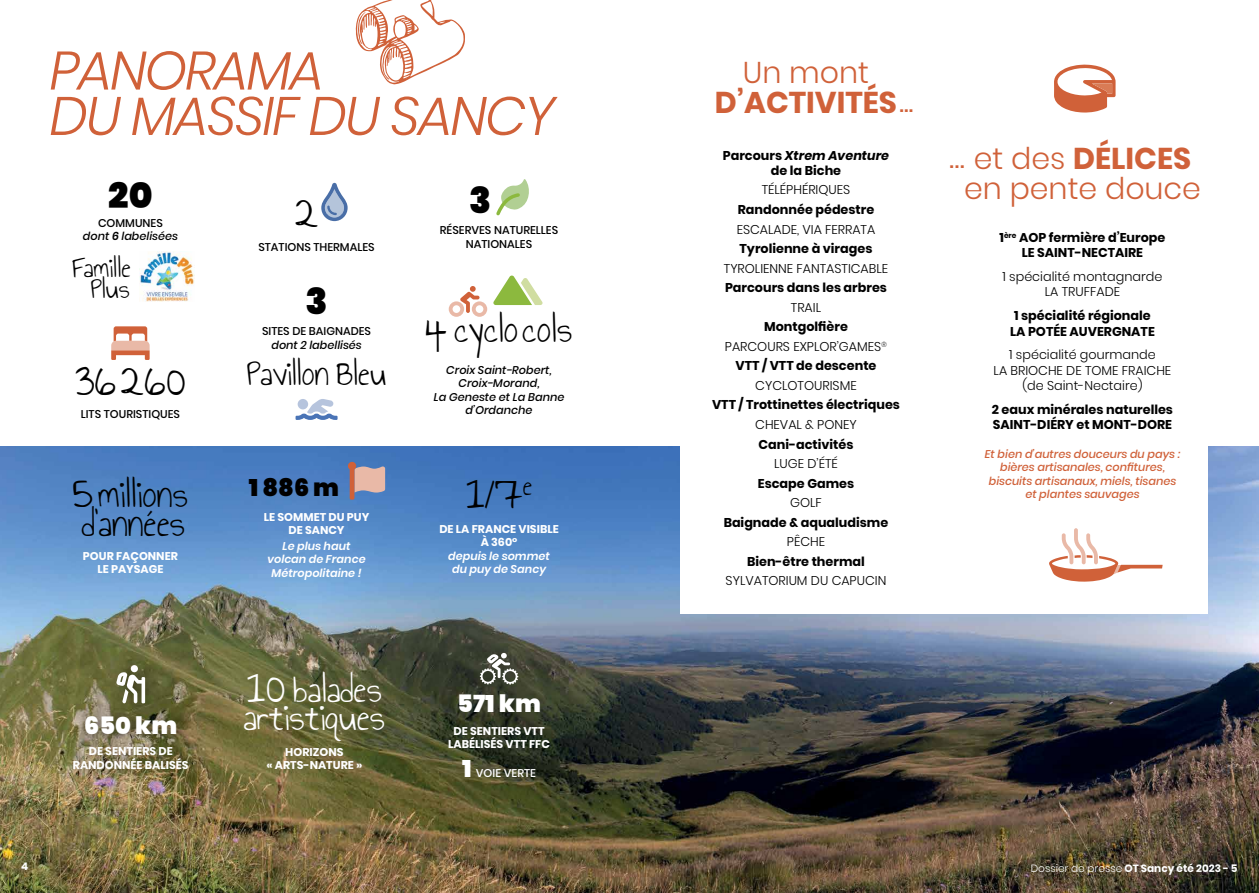
<style>
.page{position:relative;width:1259px;height:893px;background:#fff}
.page>*{position:absolute;margin:0;border:0;box-sizing:border-box;transform-origin:0 0}
.t1{font:italic 300 54px/45.5px "Poppins";letter-spacing:-.04em;color:#d06139}
.t2{font:37.5px "Annie Use Your Telescope";color:#000}
.t3{font:900 36px "Poppins";color:#000}
.t4{font:30px/29px "Annie Use Your Telescope";color:#000;text-align:center}
.t5{font:300 30px/30px "Poppins";color:#d06139;text-align:center}
.t6{font:700 30px/30px "Poppins";color:#d06139;text-align:center}
.t7{font:30px/27.6px "Annie Use Your Telescope";color:#fff}
.t8{font:27px "Annie Use Your Telescope";color:#000}
.t9{font:900 24px "Poppins";color:#fff}
.t10{font:900 24px "Poppins";color:#000}
.t11{font:21.6px/21.5px "Annie Use Your Telescope";color:#000;text-align:right}
.t12{font:700 12.75px/15.3px "Poppins";color:#000;text-align:center}
.t13{font:300 12.75px/15.3px "Poppins";color:#000;text-align:center}
.t14{font:700 11.25px/13.5px "Poppins";color:#fff;text-align:center}
.t15{font:italic 500 11.25px/13.5px "Poppins";color:#d06139;text-align:center}
.t16{font:italic 500 11.25px/13.5px "Poppins";color:#000;text-align:center}
.t17{font:500 11.25px/13.5px "Poppins";color:#000;text-align:center}
.t18{font:italic 600 11.25px/13.5px "Poppins";color:#fff;text-align:center}
.t19{font:500 11.25px "Poppins";color:#fff}
.t20{font:700 10.5px "Poppins";color:#fff}
.s1{font-style:normal}
.s2{font-weight:600}
.s3{font-size:37.5px}
.s4{font-weight:900;font-size:24px}
.s5{font-weight:300}
.s6{font-style:italic}
.s7{font-weight:700}
</style>
<div class="page">
<img style="left:0;top:446px;width:1259px;height:447px">
<div style="left:680px;top:407px;width:528px;height:207px;background:#fff"></div>
<svg style="left:356px;top:0;width:109px;height:84px"></svg>
<svg style="left:1054px;top:65px;width:61px;height:48px"></svg>
<svg style="left:1049px;top:528px;width:113px;height:54px"></svg>
<svg style="left:347px;top:461px;width:38px;height:39px"></svg>
<div style="left:62px;top:654px;width:142px;height:131px;background:#000;opacity:.5"></div>
<svg style="left:116px;top:665px;width:29px;height:38px"></svg>
<svg style="left:480px;top:653px;width:38px;height:32px"></svg>
<svg style="left:111px;top:326px;width:39px;height:34px"></svg>
<svg style="left:449px;top:286px;width:38px;height:31px"></svg>
<svg style="left:321px;top:183px;width:27px;height:38px"></svg>
<svg style="left:496px;top:179px;width:33px;height:37px"></svg>
<svg style="left:295px;top:399px;width:42px;height:21px"></svg>
<svg style="left:493px;top:275px;width:50px;height:30px"></svg>
<img style="left:139px;top:251px;width:55px;height:50px">
<h1 class="t1" style="left:50px;top:48px;width:507px">PANORAMA<br>DU MASSIF DU SANCY</h1>
<h3 class="t3" style="left:108px;top:174px;width:46px">20</h3>
<p class="t16" style="left:83px;top:216px;width:96px"><span class="s1">COMMUNES<br></span>dont <span class="s2">6</span> labelisées</p>
<h3 class="t11" style="left:72px;top:258px;width:60px">Famille<br>Plus</h3>
<h2 class="t2" style="left:75px;top:360px;width:113px">36260</h2>
<p class="t17" style="left:81px;top:407px;width:101px">LITS TOURISTIQUES</p>
<h3 class="t4" style="left:73px;top:482px;width:117px"><span class="s3">5</span> millions d’années</h3>
<p class="t14" style="left:83px;top:549px;width:96px">POUR FAÇONNER<br>LE PAYSAGE</p>
<h3 class="t9" style="left:84px;top:712px;width:95px">650 km</h3>
<p class="t14" style="left:73px;top:744px;width:117px">DE SENTIERS DE<br>RANDONNÉE BALISÉS</p>
<h2 class="t2" style="left:295px;top:192px;width:25px">2</h2>
<p class="t17" style="left:258px;top:240px;width:118px">STATIONS THERMALES</p>
<h3 class="t3" style="left:469px;top:179px;width:24px">3</h3>
<p class="t17" style="left:440px;top:224px;width:120px">RÉSERVES NATURELLES<br>NATIONALES</p>
<h3 class="t3" style="left:305px;top:280px;width:24px">3</h3>
<p class="t17" style="left:262px;top:325px;width:111px">SITES DE BAIGNADES</p>
<p class="t16" style="left:271px;top:338px;width:92px">dont 2 labellisés</p>
<h3 class="t8" style="left:247px;top:359px;width:141px">Pavillon Bleu</h3>
<p class="t16" style="left:434px;top:363px;width:132px">Croix Saint-Robert,<br>Croix-Morand,<br>La Geneste et La Banne d’Ordanche</p>
<h3 class="t4" style="left:454px;top:317px;width:120px">cyclo cols</h3>
<h2 class="t2" style="left:425px;top:318px;width:23px">4</h2>
<h3 class="t10" style="left:249px;top:474px;width:92px">1 886 m</h3>
<p class="t14" style="left:264px;top:510px;width:107px">LE SOMMET DU PUY<br>DE SANCY</p>
<p class="t18" style="left:267px;top:539px;width:100px">Le plus haut volcan de France<br>Métropolitaine !</p>
<h3 class="t7" style="left:243px;top:678px;width:143px"><span class="s3">10</span> balades artistiques</h3>
<p class="t14" style="left:266px;top:745px;width:97px">HORIZONS<br>« ARTS-NATURE »</p>
<h2 class="t2" style="left:466px;top:473px;width:68px">1/7<sup>e</sup></h2>
<p class="t14" style="left:439px;top:522px;width:121px">DE LA FRANCE VISIBLE<br>À 360°</p>
<p class="t18" style="left:448px;top:549px;width:103px">depuis le sommet du puy de Sancy</p>
<h3 class="t9" style="left:457px;top:690px;width:85px">571 km</h3>
<p class="t14" style="left:448px;top:724px;width:103px">DE SENTIERS VTT<br>LABÉLISÉS VTT FFC</p>
<p class="t19" style="left:462px;top:766px;width:75px"><span class="s4">1</span> VOIE VERTE</p>
<h3 class="t6" style="left:715px;top:57px;width:200px"><span class="s5">Un mont<br></span>D’ACTIVITÉS<span class="s5">...</span></h3>
<p class="t12" style="left:723px;top:148px;width:168px">Parcours <span class="s6">Xtrem Aventure </span>de la Biche</p>
<p class="t13" style="left:761px;top:182px;width:90px">TÉLÉPHÉRIQUES</p>
<p class="t12" style="left:737px;top:202px;width:138px">Randonnée pédestre</p>
<p class="t13" style="left:736px;top:221px;width:140px">ESCALADE, VIA FERRATA</p>
<p class="t12" style="left:739px;top:241px;width:134px">Tyrolienne à virages</p>
<p class="t13" style="left:724px;top:261px;width:166px">TYROLIENNE FANTASTICABLE</p>
<p class="t12" style="left:725px;top:280px;width:163px">Parcours dans les arbres</p>
<p class="t13" style="left:791px;top:300px;width:32px">TRAIL</p>
<p class="t12" style="left:725px;top:317px;width:164px;line-height:19.6px">Montgolfière<br><span class="s5">PARCOURS EXPLOR’GAMES</span><sup>®<br></sup>VTT / VTT de descente</p>
<p class="t13" style="left:755px;top:378px;width:103px">CYCLOTOURISME</p>
<p class="t12" style="left:712px;top:397px;width:189px">VTT / Trottinettes électriques</p>
<p class="t13" style="left:755px;top:417px;width:103px">CHEVAL &amp; PONEY</p>
<p class="t12" style="left:758px;top:437px;width:96px">Cani-activités</p>
<p class="t13" style="left:774px;top:456px;width:65px">LUGE D’ÉTÉ</p>
<p class="t12" style="left:758px;top:476px;width:98px">Escape Games</p>
<p class="t13" style="left:790px;top:495px;width:33px">GOLF</p>
<p class="t12" style="left:723px;top:515px;width:166px">Baignade &amp; aqualudisme</p>
<p class="t13" style="left:787px;top:534px;width:40px">PÊCHE</p>
<p class="t12" style="left:747px;top:554px;width:119px">Bien-être thermal</p>
<p class="t13" style="left:725px;top:573px;width:162px">SYLVATORIUM DU CAPUCIN</p>
<h3 class="t5" style="left:949px;top:143px;width:253px">… et des <span class="s7">DÉLICES </span>en pente douce</h3>
<p class="t12" style="left:999px;top:230px;width:167px">1<sup>ère</sup> AOP fermière d’Europe<br>LE SAINT-NECTAIRE</p>
<p class="t13" style="left:1002px;top:269px;width:161px">1 spécialité montagnarde<br>LA TRUFFADE</p>
<p class="t12" style="left:1010px;top:308px;width:146px">1 spécialité régionale<br>LA POTÉE AUVERGNATE</p>
<p class="t13" style="left:993px;top:347px;width:179px">1 spécialité gourmande<br>LA BRIOCHE DE TOME FRAICHE (de Saint-Nectaire)</p>
<p class="t12" style="left:992px;top:402px;width:183px;text-align:left">2 eaux minérales naturelles<br>SAINT-DIÉRY et MONT-DORE</p>
<p class="t15" style="left:985px;top:447px;width:197px">Et bien d’autres douceurs du pays : bières artisanales, confitures, biscuits artisanaux, miels, tisanes et plantes sauvages</p>
<p class="t20" style="left:21px;top:860px;width:9px">4</p>
<p class="t20" style="left:1030px;top:862px;width:208px"><span class="s5">Dossier de presse</span> OT Sancy été 2023 - 5</p>
</div>
